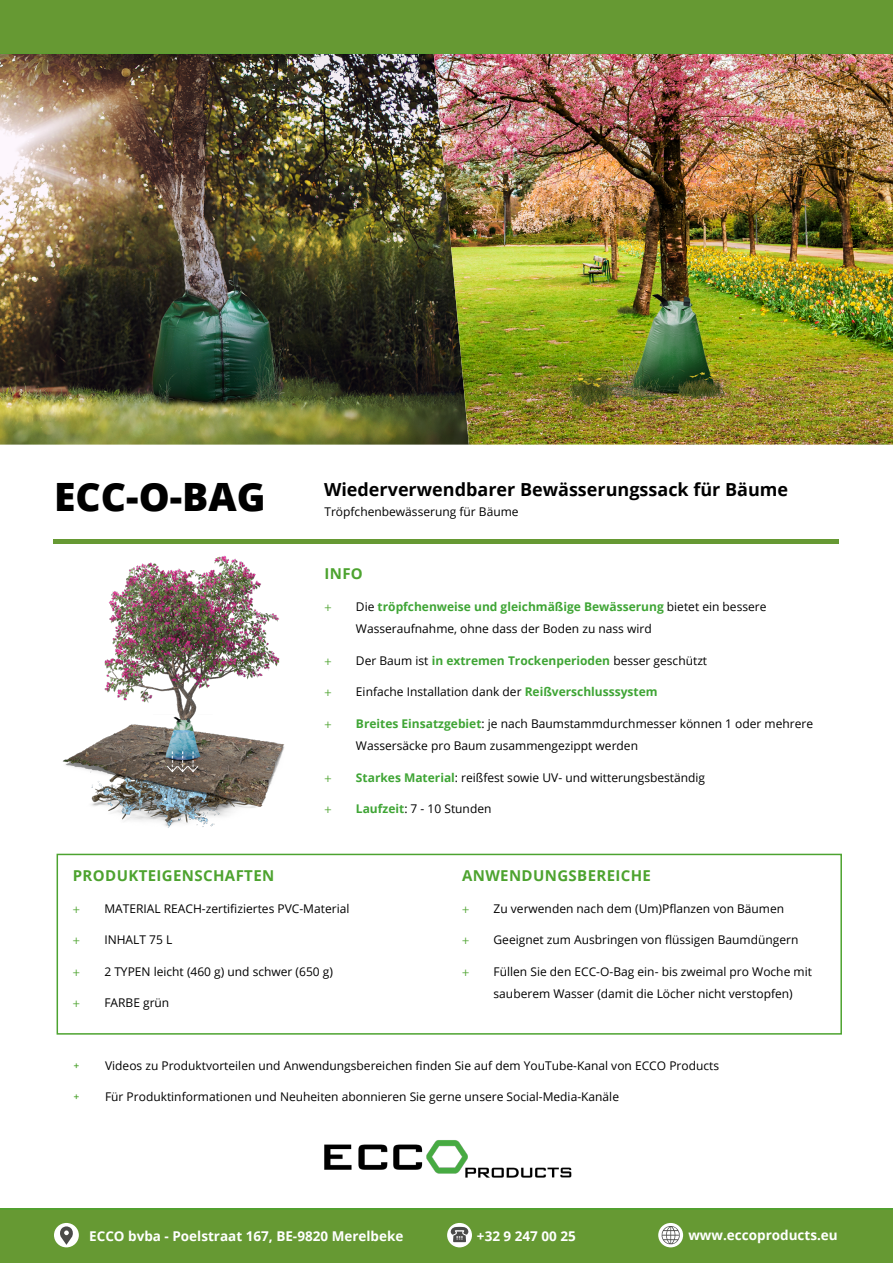
<style>
.page{position:relative;width:893px;height:1263px;background:#fff}
.page>*{position:absolute;margin:0;border:0;box-sizing:border-box;transform-origin:0 0}
.t1{font:800 39px "Open Sans";color:#000}
.t2{font:700 18px "Open Sans";color:#000}
.t3{font:700 15px "Open Sans";letter-spacing:.025em;color:#4da32f}
.t4{font:700 13.5px "Open Sans";color:#fff}
.t5{font:12px/22.5px "Open Sans";color:#000}
.t6{font:12px "Myriad Pro";color:#4da32f}
.t7{font:12px "DIN2014";color:#4da32f}
.s1{font-weight:700;color:#3fa535}
</style>
<div class="page">
<div style="left:0;top:0;width:893px;height:54px;background:#693"></div>
<div style="left:0;top:1208px;width:893px;height:55px;background:#693"></div>
<svg style="left:658px;top:1223px;width:25px;height:24px"></svg>
<svg style="left:661px;top:1226px;width:19px;height:18px"></svg>
<svg style="left:447px;top:1223px;width:25px;height:24px"></svg>
<svg style="left:450px;top:1227px;width:19px;height:15px"></svg>
<div style="left:54px;top:1223px;width:25px;height:24px;background:#fff;border-radius:50%"></div>
<svg style="left:60px;top:1226px;width:13px;height:19px"></svg>
<img style="left:0;top:54px;width:434px;height:391px">
<img style="left:434px;top:54px;width:459px;height:391px">
<img style="left:324px;top:1140px;width:248px;height:38px">
<div style="left:57px;top:854px;width:785px;height:181px;border:2px solid #4da32f"></div>
<div style="left:53px;top:539px;width:785px;height:5px;background:#693"></div>
<img style="left:56px;top:555px;width:299px;height:314px">
<svg style="left:166px;top:751px;width:33px;height:22px"></svg>
<h1 class="t1" style="left:54px;top:467px;width:213px">ECC-O-BAG</h1>
<h2 class="t2" style="left:324px;top:477px;width:466px">Wiederverwendbarer Bewässerungssack für Bäume</h2>
<p class="t5" style="left:324px;top:500px;width:196px">Tröpfchenbewässerung für Bäume</p>
<p class="t3" style="left:324px;top:563px;width:40px">INFO</p>
<p class="t6" style="left:324px;top:599px;width:9px">+</p>
<p class="t5" style="left:356px;top:595px;width:412px">Die <span class="s1">tröpfchenweise und gleichmäßige Bewässerung</span> bietet ein bessere<br>Wasseraufnahme, ohne dass der Boden zu nass wird</p>
<p class="t6" style="left:324px;top:653px;width:9px">+</p>
<p class="t5" style="left:356px;top:649px;width:353px">Der Baum ist <span class="s1">in extremen Trockenperioden</span> besser geschützt</p>
<p class="t6" style="left:324px;top:685px;width:9px">+</p>
<p class="t5" style="left:356px;top:680px;width:303px">Einfache Installation dank der <span class="s1">Reißverschlusssystem</span></p>
<p class="t6" style="left:324px;top:716px;width:9px">+</p>
<p class="t5" style="left:356px;top:712px;width:459px"><span class="s1">Breites Einsatzgebiet</span>: je nach Baumstammdurchmesser können 1 oder mehrere<br>Wassersäcke pro Baum zusammengezippt werden</p>
<p class="t6" style="left:324px;top:770px;width:9px">+</p>
<p class="t5" style="left:356px;top:766px;width:351px"><span class="s1">Starkes Material</span>: reißfest sowie UV- und witterungsbeständig</p>
<p class="t6" style="left:324px;top:802px;width:9px">+</p>
<p class="t5" style="left:356px;top:797px;width:137px"><span class="s1">Laufzeit</span>: 7 - 10 Stunden</p>
<p class="t3" style="left:73px;top:865px;width:203px">PRODUKTEIGENSCHAFTEN</p>
<p class="t6" style="left:73px;top:901px;width:9px">+</p>
<p class="t5" style="left:104px;top:897px;width:247px">MATERIAL REACH-zertifiziertes PVC-Material</p>
<p class="t6" style="left:73px;top:933px;width:9px">+</p>
<p class="t5" style="left:104px;top:928px;width:69px">INHALT 75 L</p>
<p class="t6" style="left:73px;top:964px;width:9px">+</p>
<p class="t5" style="left:104px;top:960px;width:230px">2 TYPEN leicht (460 g) und schwer (650 g)</p>
<p class="t6" style="left:73px;top:996px;width:9px">+</p>
<p class="t5" style="left:104px;top:991px;width:66px">FARBE grün</p>
<p class="t3" style="left:462px;top:865px;width:190px">ANWENDUNGSBEREICHE</p>
<p class="t6" style="left:462px;top:901px;width:9px">+</p>
<p class="t5" style="left:494px;top:897px;width:292px">Zu verwenden nach dem (Um)Pflanzen von Bäumen</p>
<p class="t6" style="left:462px;top:933px;width:9px">+</p>
<p class="t5" style="left:494px;top:928px;width:306px">Geeignet zum Ausbringen von flüssigen Baumdüngern</p>
<p class="t6" style="left:462px;top:964px;width:9px">+</p>
<p class="t5" style="left:494px;top:960px;width:320px">Füllen Sie den ECC-O-Bag ein- bis zweimal pro Woche mit sauberem Wasser (damit die Löcher nicht verstopfen)</p>
<p class="t7" style="left:74px;top:1058px;width:7px">+</p>
<p class="t5" style="left:105px;top:1054px;width:616px">Videos zu Produktvorteilen und Anwendungsbereichen finden Sie auf dem YouTube-Kanal von ECCO Products</p>
<p class="t7" style="left:74px;top:1089px;width:7px">+</p>
<p class="t5" style="left:105px;top:1085px;width:515px">Für Produktinformationen und Neuheiten abonnieren Sie gerne unsere Social-Media-Kanäle</p>
<p class="t4" style="left:89px;top:1226px;width:316px">ECCO bvba - Poelstraat 167, BE-9820 Merelbeke</p>
<p class="t4" style="left:477px;top:1226px;width:100px">+32 9 247 00 25</p>
<p class="t4" style="left:688px;top:1226px;width:151px">www.eccoproducts.eu</p>
</div>
